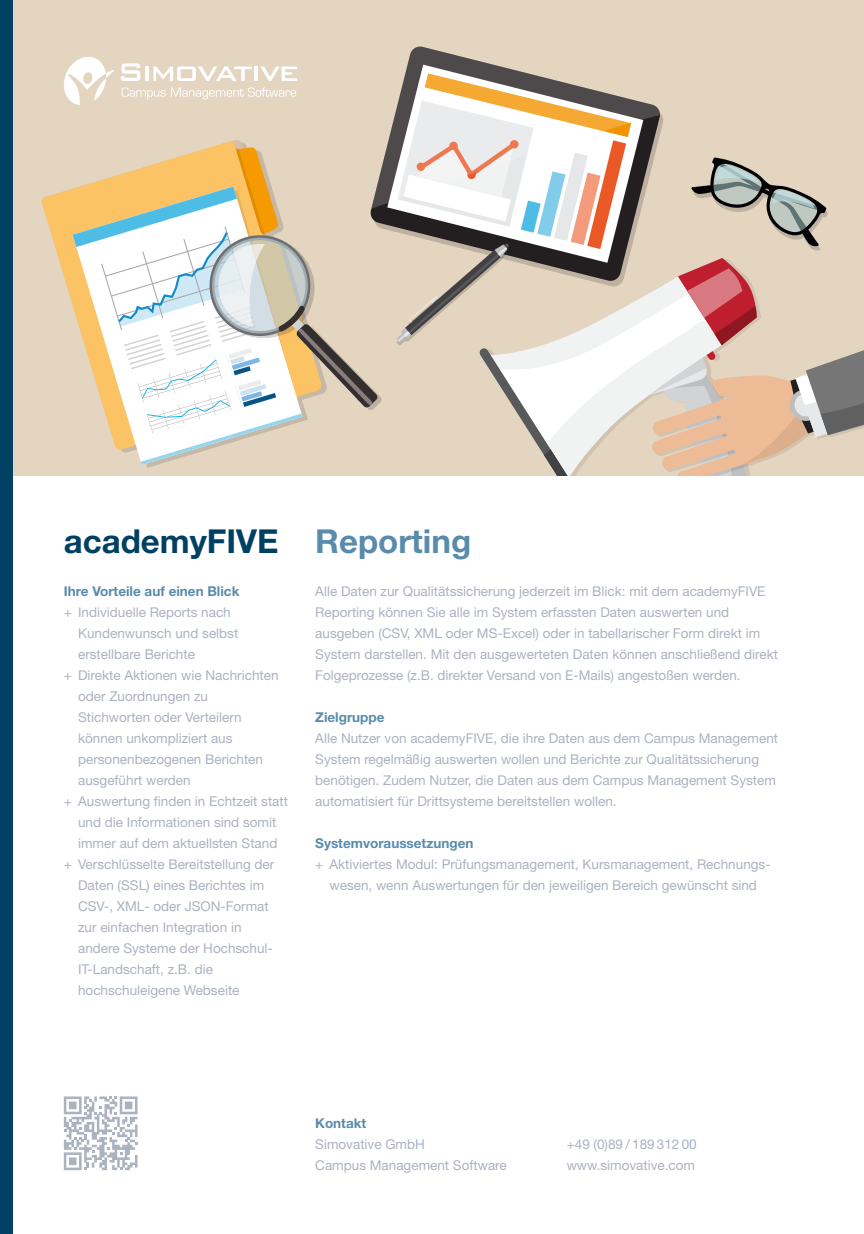
<style>
.page{position:relative;width:864px;height:1234px;background:#fff}
.page>*{position:absolute;margin:0;border:0;box-sizing:border-box;transform-origin:0 0}
.t1{font:700 33px "Helvetica Neue";color:#004063}
.t2{font:13.5px/21px "Helvetica Neue";color:#abb2c0}
.t3{font:700 13.5px "Helvetica Neue";color:#598bac}
.s1{color:#598bac}
</style>
<div class="page">
<div style="left:13px;top:0;width:850px;height:475px;background:#e4d5c0"></div>
<svg style="left:381px;top:47px;width:145px;height:162px"></svg>
<svg style="left:396px;top:73px;width:467px;height:402px"></svg>
<svg style="left:46px;top:147px;width:335px;height:318px"></svg>
<div style="left:0;top:0;width:13px;height:1233px;background:#004063"></div>
<svg style="left:121px;top:87px;width:175px;height:12px"></svg>
<svg style="left:64px;top:57px;width:50px;height:48px"></svg>
<svg style="left:121px;top:63px;width:19px;height:18px"></svg>
<hr style="left:145px;top:67px;width:4px;height:14px;background:#fff">
<svg style="left:153px;top:67px;width:99px;height:14px"></svg>
<hr style="left:254px;top:67px;width:3px;height:14px;background:#fff">
<svg style="left:260px;top:67px;width:37px;height:14px"></svg>
<svg style="left:64px;top:1096px;width:73px;height:73px"></svg>
<h1 class="t1" style="left:64px;top:521px;width:408px">academyFIVE <span class="s1">Reporting</span></h1>
<p class="t2" style="left:315px;top:580px;width:464px">Alle Daten zur Qualitätssicherung jederzeit im Blick: mit dem academyFIVE Reporting können Sie alle im System erfassten Daten auswerten und ausgeben (CSV, XML oder MS-Excel) oder in tabellarischer Form direkt im System darstellen. Mit den ausgewerteten Daten können anschließend direkt Folgeprozesse (z.B. direkter Versand von E-Mails) angestoßen werden.</p>
<p class="t3" style="left:315px;top:708px;width:71px">Zielgruppe</p>
<p class="t2" style="left:315px;top:727px;width:464px">Alle Nutzer von academyFIVE, die ihre Daten aus dem Campus Management System regelmäßig auswerten wollen und Berichte zur Qualitätssicherung benötigen. Zudem Nutzer, die Daten aus dem Campus Management System automatisiert für Drittsysteme bereitstellen wollen.</p>
<p class="t3" style="left:315px;top:834px;width:160px">Systemvoraussetzungen</p>
<p class="t2" style="left:315px;top:853px;width:456px;text-align:center">+ Aktiviertes Modul: Prüfungsmanagement, Kursmanagement, Rechnungs&shy;wesen, wenn Auswertungen für den jeweiligen Bereich gewünscht sind</p>
<p class="t3" style="left:64px;top:582px;width:177px">Ihre Vorteile auf einen Blick</p>
<p class="t2" style="left:64px;top:601px;width:168px">+ Individuelle Reports nach</p>
<p class="t2" style="left:78px;top:622px;width:162px">Kundenwunsch und selbst</p>
<p class="t2" style="left:78px;top:643px;width:118px">erstellbare Berichte</p>
<p class="t2" style="left:64px;top:664px;width:216px">+ Direkte Aktionen wie Nachrichten</p>
<p class="t2" style="left:78px;top:685px;width:131px">oder Zuordnungen zu</p>
<p class="t2" style="left:78px;top:706px;width:165px">Stichworten oder Verteilern</p>
<p class="t2" style="left:78px;top:727px;width:156px">können unkompliziert aus</p>
<p class="t2" style="left:78px;top:748px;width:186px">personenbezogenen Berichten</p>
<p class="t2" style="left:78px;top:769px;width:114px">ausgeführt werden</p>
<p class="t2" style="left:64px;top:790px;width:226px">+ Auswertung finden in Echtzeit statt</p>
<p class="t2" style="left:78px;top:811px;width:200px">und die Informationen sind somit</p>
<p class="t2" style="left:78px;top:832px;width:201px">immer auf dem aktuellsten Stand</p>
<p class="t2" style="left:64px;top:853px;width:212px">+ Verschlüsselte Bereitstellung der</p>
<p class="t2" style="left:78px;top:874px;width:188px">Daten (SSL) eines Berichtes im</p>
<p class="t2" style="left:78px;top:895px;width:192px">CSV-, XML- oder JSON-Format</p>
<p class="t2" style="left:78px;top:916px;width:165px">zur einfachen Integration in</p>
<p class="t2" style="left:78px;top:937px;width:196px">andere Systeme der Hochschul-</p>
<p class="t2" style="left:78px;top:958px;width:136px">IT-Landschaft, z.B. die</p>
<p class="t2" style="left:78px;top:979px;width:163px">hochschuleigene Webseite</p>
<p class="t3" style="left:315px;top:1114px;width:53px">Kontakt</p>
<p class="t2" style="left:315px;top:1133px;width:193px">Simovative GmbH<br>Campus Management Software</p>
<p class="t2" style="left:566px;top:1133px;width:131px">+49 (0)89 / 189 312 00 www.simovative.com</p>
</div>
